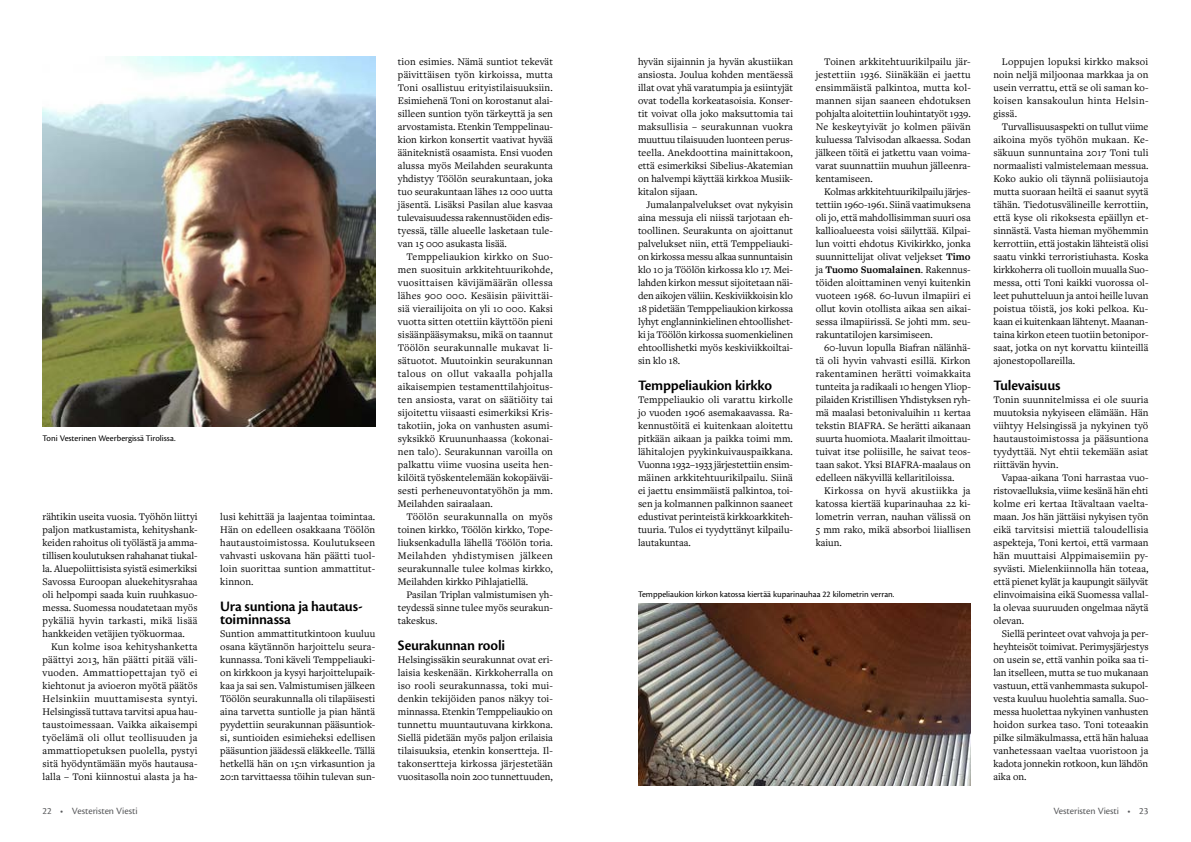
<style>
.page{position:relative;width:1191px;height:842px;background:#fff}
.page>*{position:absolute;margin:0;border:0;box-sizing:border-box;transform-origin:0 0}
.t1{font:600 15px/13px "Cronos Pro";letter-spacing:-.02em;color:#000}
.t2{font:10.5px/13px "Freight Text Pro";color:#000;text-align:justify}
.t3{font:10px "Cronos Pro";letter-spacing:-.005em;color:#58595b}
.t4{font:9px "Cronos Pro";color:#000}
.s1{font-weight:700}
</style>
<div class="page">
<img style="left:638px;top:604px;width:332px;height:181px">
<img style="left:43px;top:57px;width:332px;height:370px">
<p class="t4" style="left:43px;top:433px;width:135px">Toni Vesterinen Weerbergissä Tirolissa.</p>
<p class="t2" style="left:43px;top:510px;width:157px">rähtikin useita vuosia. Työhön liittyi paljon matkustamista, kehityshank&shy;keiden rahoitus oli työlästä ja amma&shy;tillisen koulutuksen rahahanat tiukal&shy;la. Aluepoliittisista syistä esimerkiksi Savossa Euroopan aluekehitysrahaa oli helpompi saada kuin ruuhkasuo&shy;messa. Suomessa noudatetaan myös pykäliä hyvin tarkasti, mikä lisää hankkeiden vetäjien työkuormaa.</p>
<p class="t2" style="left:43px;top:640px;width:157px;text-indent:9px">Kun kolme isoa kehityshanketta päättyi 2013, hän päätti pitää väli&shy;vuoden. Ammattiopettajan työ ei kiehtonut ja avioeron myötä päätös Helsinkiin muuttamisesta syntyi.<br>Helsingissä tuttava tarvitsi apua hau&shy;taustoimessaan. Vaikka aikaisempi työelämä oli ollut teollisuuden ja ammattiopetuksen puolella, pystyi sitä hyödyntämään myös hautausa&shy;lalla – Toni kiinnostui alasta ja ha-</p>
<p class="t2" style="left:220px;top:510px;width:156px">lusi kehittää ja laajentaa toimintaa.<br>Hän on edelleen osakkaana Töölön hautaustoimistossa. Koulutukseen vahvasti uskovana hän päätti tuol&shy;loin suorittaa suntion ammattitut&shy;kinnon.</p>
<h1 class="t1" style="left:220px;top:600px;width:144px">Ura suntiona ja hautaus&shy;toiminnassa</h1>
<p class="t2" style="left:220px;top:627px;width:157px">Suntion ammattitutkintoon kuuluu osana käytännön harjoittelu seura&shy;kunnassa. Toni käveli Temppeliauki&shy;on kirkkoon ja kysyi harjoittelupaik&shy;kaa ja sai sen. Valmistumisen jälkeen Töölön seurakunnalla oli tilapäisesti aina tarvetta suntiolle ja pian häntä pyydettiin seurakunnan pääsuntiok&shy;si, suntioiden esimieheksi edellisen pääsuntion jäädessä eläkkeelle. Tällä hetkellä hän on 15:n virkasuntion ja 20:n tarvittaessa töihin tulevan sun-</p>
<p class="t2" style="left:398px;top:55px;width:157px">tion esimies. Nämä suntiot tekevät päivittäisen työn kirkoissa, mutta Toni osallistuu erityistilaisuuksiin.<br>Esimiehenä Toni on korostanut alai&shy;silleen suntion työn tärkeyttä ja sen arvostamista. Etenkin Temppelinau&shy;kion kirkon konsertit vaativat hyvää ääniteknistä osaamista. Ensi vuoden alussa myös Meilahden seurakunta yhdistyy Töölön seurakuntaan, joka tuo seurakuntaan lähes 12 000 uutta jäsentä. Lisäksi Pasilan alue kasvaa tulevaisuudessa rakennustöiden edis&shy;tyessä, tälle alueelle lasketaan tule&shy;van 15 000 asukasta lisää.</p>
<p class="t2" style="left:398px;top:250px;width:157px;text-indent:9px">Temppeliaukion kirkko on Suo&shy;men suosituin arkkitehtuurikohde, vuosittaisen kävijämäärän ollessa lähes 900 000. Kesäisin päivittäi&shy;siä vierailijoita on yli 10 000. Kaksi vuotta sitten otettiin käyttöön pieni sisäänpääsymaksu, mikä on taannut Töölön seurakunnalle mukavat li&shy;sätuotot. Muutoinkin seurakunnan talous on ollut vakaalla pohjalla aikaisempien testamenttilahjoitus&shy;ten ansiosta, varat on säätiöity tai sijoitettu viisaasti esimerkiksi Kris&shy;takotiin, joka on vanhusten asumi&shy;syksikkö Kruununhaassa (kokonai&shy;nen talo). Seurakunnan varoilla on palkattu viime vuosina useita hen&shy;kilöitä työskentelemään kokopäiväi&shy;sesti perheneuvontatyöhön ja mm.<br>Meilahden sairaalaan.</p>
<p class="t2" style="left:398px;top:510px;width:156px;text-indent:9px">Töölön seurakunnalla on myös toinen kirkko, Töölön kirkko, Tope&shy;liuksenkadulla lähellä Töölön toria.<br>Meilahden yhdistymisen jälkeen seurakunnalle tulee kolmas kirkko, Meilahden kirkko Pihlajatiellä.</p>
<p class="t2" style="left:398px;top:588px;width:156px;text-indent:9px">Pasilan Triplan valmistumisen yh&shy;teydessä sinne tulee myös seurakun&shy;takeskus.</p>
<h1 class="t1" style="left:398px;top:639px;width:109px">Seurakunnan rooli</h1>
<p class="t2" style="left:398px;top:653px;width:157px">Helsingissäkin seurakunnat ovat eri&shy;laisia keskenään. Kirkkoherralla on iso rooli seurakunnassa, toki mui&shy;denkin tekijöiden panos näkyy toi&shy;minnassa. Etenkin Temppeliaukio on tunnettu muuntautuvana kirkkona.<br>Siellä pidetään myös paljon erilaisia tilaisuuksia, etenkin konsertteja. Il&shy;takonsertteja kirkossa järjestetään vuositasolla noin 200 tunnettuuden,</p>
<p class="t2" style="left:638px;top:55px;width:157px">hyvän sijainnin ja hyvän akustiikan ansiosta. Joulua kohden mentäessä illat ovat yhä varatumpia ja esiintyjät ovat todella korkeatasoisia. Konser&shy;tit voivat olla joko maksuttomia tai maksullisia – seurakunnan vuokra muuttuu tilaisuuden luonteen perus&shy;teella. Anekdoottina mainittakoon, että esimerkiksi Sibelius-Akatemian on halvempi käyttää kirkkoa Musiik&shy;kitalon sijaan.</p>
<p class="t2" style="left:638px;top:198px;width:157px;text-indent:9px">Jumalanpalvelukset ovat nykyisin aina messuja eli niissä tarjotaan eh&shy;toollinen. Seurakunta on ajoittanut palvelukset niin, että Temppeliauki&shy;on kirkossa messu alkaa sunnuntaisin klo 10 ja Töölön kirkossa klo 17. Mei&shy;lahden kirkon messut sijoitetaan näi&shy;den aikojen väliin. Keskiviikkoisin klo 18 pidetään Temppeliaukion kirkossa lyhyt englanninkielinen ehtoollishet&shy;ki ja Töölön kirkossa suomenkielinen ehtoollishetki myös keskiviikkoiltai&shy;sin klo 18.</p>
<h1 class="t1" style="left:638px;top:379px;width:135px">Temppeliaukion kirkko</h1>
<p class="t2" style="left:638px;top:393px;width:156px">Temppeliaukio oli varattu kirkolle jo vuoden 1906 asemakaavassa. Ra&shy;kennustöitä ei kuitenkaan aloitettu pitkään aikaan ja paikka toimi mm. lähitalojen pyykinkuivauspaikkana.<br>Vuonna 1932–1933 järjestettiin ensim&shy;mäinen arkkitehtuurikilpailu. Siinä ei jaettu ensimmäistä palkintoa, toi&shy;sen ja kolmannen palkinnon saaneet edustivat perinteistä kirkkoarkkiteh&shy;tuuria. Tulos ei tyydyttänyt kilpailu&shy;lautakuntaa.</p>
<p class="t2" style="left:815px;top:55px;width:157px;text-indent:9px">Toinen arkkitehtuurikilpailu jär&shy;jestettiin 1936. Siinäkään ei jaettu ensimmäistä palkintoa, mutta kol&shy;mannen sijan saaneen ehdotuksen pohjalta aloitettiin louhintatyöt 1939.<br>Ne keskeytyivät jo kolmen päivän kuluessa Talvisodan alkaessa. Sodan jälkeen töitä ei jatkettu vaan voima&shy;varat suunnattiin muuhun jälleenra&shy;kentamiseen.</p>
<p class="t2" style="left:815px;top:185px;width:157px;text-indent:9px">Kolmas arkkitehtuurikilpailu järjes&shy;tettiin 1960-1961. Siinä vaatimuksena oli jo, että mahdollisimman suuri osa kallioalueesta voisi säilyttää. Kilpai&shy;lun voitti ehdotus Kivikirkko, jonka suunnittelijat olivat veljekset <span class="s1">Timo </span>ja <span class="s1">Tuomo Suomalainen</span>. Rakennus&shy;töiden aloittaminen venyi kuitenkin vuoteen 1968. 60-luvun ilmapiiri ei ollut kovin otollista aikaa sen aikai&shy;sessa ilmapiirissä. Se johti mm. seu&shy;rakuntatilojen karsimiseen.</p>
<p class="t2" style="left:815px;top:341px;width:157px;text-indent:9px">60-luvun lopulla Biafran nälänhä&shy;tä oli hyvin vahvasti esillä. Kirkon rakentaminen herätti voimakkaita tunteita ja radikaali 10 hengen Yliop&shy;pilaiden Kristillisen Yhdistyksen ryh&shy;mä maalasi betonivaluihin 11 kertaa tekstin BIAFRA. Se herätti aikanaan suurta huomiota. Maalarit ilmoittau&shy;tuivat itse poliisille, he saivat teos&shy;taan sakot. Yksi BIAFRA-maalaus on edelleen näkyvillä kellaritiloissa.</p>
<p class="t2" style="left:815px;top:484px;width:157px;text-indent:9px">Kirkossa on hyvä akustiikka ja katossa kiertää kuparinauhaa 22 ki&shy;lometrin verran, nauhan välissä on 5 mm rako, mikä absorboi liiallisen kaiun.</p>
<p class="t4" style="left:638px;top:589px;width:258px">Temppeliaukion kirkon katossa kiertää kuparinauhaa 22 kilometrin verran.</p>
<p class="t2" style="left:993px;top:55px;width:156px;text-indent:9px">Loppujen lopuksi kirkko maksoi noin neljä miljoonaa markkaa ja on usein verrattu, että se oli saman ko&shy;koisen kansakoulun hinta Helsin&shy;gissä.</p>
<p class="t2" style="left:993px;top:120px;width:157px;text-indent:9px">Turvallisuusaspekti on tullut viime aikoina myös työhön mukaan. Ke&shy;säkuun sunnuntaina 2017 Toni tuli normaalisti valmistelemaan messua.<br>Koko aukio oli täynnä poliisiautoja mutta suoraan heiltä ei saanut syytä tähän. Tiedotusvälineille kerrottiin, että kyse oli rikoksesta epäillyn et&shy;sinnästä. Vasta hieman myöhemmin kerrottiin, että jostakin lähteistä olisi saatu vinkki terroristiuhasta. Koska kirkkoherra oli tuolloin muualla Suo&shy;messa, otti Toni kaikki vuorossa ol&shy;leet puhutteluun ja antoi heille luvan poistua töistä, jos koki pelkoa. Ku&shy;kaan ei kuitenkaan lähtenyt. Maanan&shy;taina kirkon eteen tuotiin betonipor&shy;saat, jotka on nyt korvattu kiinteillä ajonestopollareilla.</p>
<h1 class="t1" style="left:993px;top:379px;width:69px">Tulevaisuus</h1>
<p class="t2" style="left:993px;top:393px;width:156px">Tonin suunnitelmissa ei ole suuria muutoksia nykyiseen elämään. Hän viihtyy Helsingissä ja nykyinen työ hautaustoimistossa ja pääsuntiona tyydyttää. Nyt ehtii tekemään asiat riittävän hyvin.</p>
<p class="t2" style="left:993px;top:471px;width:157px;text-indent:9px">Vapaa-aikana Toni harrastaa vuo&shy;ristovaelluksia, viime kesänä hän ehti kolme eri kertaa Itävaltaan vaelta&shy;maan. Jos hän jättäisi nykyisen työn eikä tarvitsisi miettiä taloudellisia aspekteja, Toni kertoi, että varmaan hän muuttaisi Alppimaisemiin py&shy;syvästi. Mielenkiinnolla hän toteaa, että pienet kylät ja kaupungit säilyvät elinvoimaisina eikä Suomessa vallal&shy;la olevaa suuruuden ongelmaa näytä olevan.</p>
<p class="t2" style="left:993px;top:627px;width:157px;text-indent:9px">Siellä perinteet ovat vahvoja ja per&shy;heyhteisöt toimivat. Perimysjärjestys on usein se, että vanhin poika saa ti&shy;lan itselleen, mutta se tuo mukanaan vastuun, että vanhemmasta sukupol&shy;vesta kuuluu huolehtia samalla. Suo&shy;messa huolettaa nykyinen vanhusten hoidon surkea taso. Toni toteaakin pilke silmäkulmassa, että hän haluaa vanhetessaan vaeltaa vuoristoon ja kadota jonnekin rotkoon, kun lähdön aika on.</p>
<p class="t3" style="left:43px;top:805px;width:97px">22 • Vesteristen Viesti</p>
<p class="t3" style="left:1053px;top:805px;width:97px">Vesteristen Viesti • 23</p>
</div>
